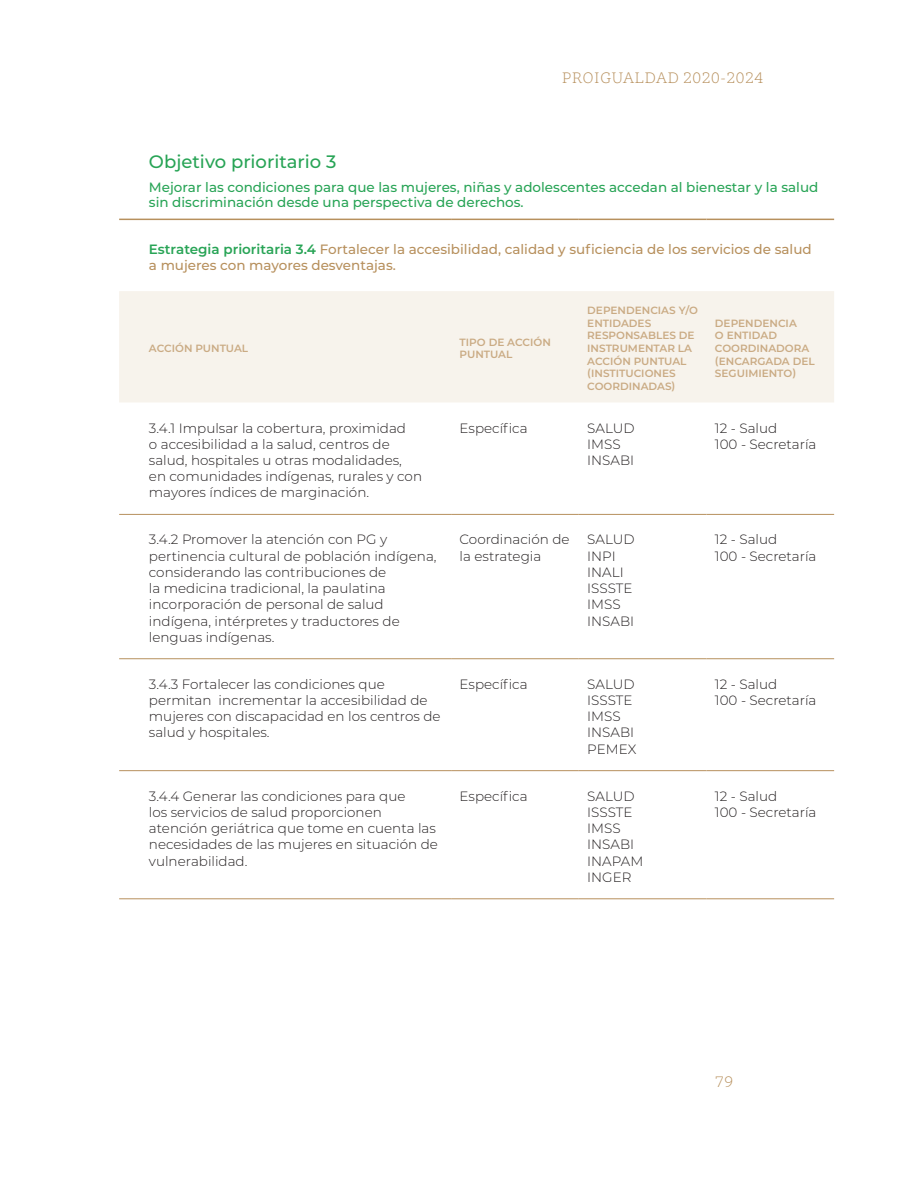
<style>
.page{position:relative;width:915px;height:1191px;background:#fff}
.page>*{position:absolute;margin:0;border:0;box-sizing:border-box;transform-origin:0 0}
.Objetivo_3{font:500 18px "Montserrat";color:#28a456}
.t1{font:300 15px "GMX";color:#b7905d}
.Cuerpo_Tabla{font:300 13.5px/16.2px "Montserrat";color:#231f20}
.Objetivo_3-2{font:500 13.5px/14.9px "Montserrat";color:#28a456}
.Estrategia_Objetivo{font:500 13.5px/16.2px "Montserrat";color:#b7905d}
.Encabezado_Tabla{font:600 10.5px/12.6px "Montserrat";color:#caab84}
.s1{font-weight:600;color:#28a456}
</style>
<div class="page">
<div style="left:119px;top:291px;width:714px;height:111px;background:#f7f3ec"></div>
<hr style="left:119px;top:514px;width:332px;height:1px;background:#b7905d">
<hr style="left:451px;top:514px;width:127px;height:1px;background:#b7905d">
<hr style="left:578px;top:514px;width:128px;height:1px;background:#b7905d">
<hr style="left:706px;top:514px;width:127px;height:1px;background:#b7905d">
<hr style="left:119px;top:658px;width:332px;height:1px;background:#b7905d">
<hr style="left:451px;top:658px;width:127px;height:1px;background:#b7905d">
<hr style="left:578px;top:658px;width:128px;height:1px;background:#b7905d">
<hr style="left:706px;top:658px;width:127px;height:1px;background:#b7905d">
<hr style="left:119px;top:770px;width:332px;height:1px;background:#b7905d">
<hr style="left:451px;top:770px;width:127px;height:1px;background:#b7905d">
<hr style="left:578px;top:770px;width:128px;height:1px;background:#b7905d">
<hr style="left:706px;top:770px;width:127px;height:1px;background:#b7905d">
<hr style="left:119px;top:898px;width:332px;height:1px;background:#b7905d">
<hr style="left:451px;top:898px;width:127px;height:1px;background:#b7905d">
<hr style="left:578px;top:898px;width:128px;height:1px;background:#b7905d">
<hr style="left:706px;top:898px;width:127px;height:1px;background:#b7905d">
<hr style="left:119px;top:219px;width:332px;height:1px;background:#b7905d">
<hr style="left:451px;top:219px;width:127px;height:1px;background:#b7905d">
<hr style="left:578px;top:219px;width:128px;height:1px;background:#b7905d">
<hr style="left:706px;top:219px;width:127px;height:1px;background:#b7905d">
<p class="t1" style="left:561px;top:69px;width:203px">PROIGUALDAD 2020-2024</p>
<p class="Objetivo_3" style="left:149px;top:149px;width:189px">Objetivo prioritario 3</p>
<p class="Objetivo_3-2" style="left:149px;top:179px;width:670px">Mejorar las condiciones para que las mujeres, niñas y adolescentes accedan al bienestar y la salud sin discriminación desde una perspectiva de derechos.</p>
<p class="Estrategia_Objetivo" style="left:149px;top:240px;width:664px"><span class="s1">Estrategia prioritaria 3.4</span> Fortalecer la accesibilidad, calidad y suficiencia de los servicios de salud a mujeres con mayores desventajas.</p>
<p class="Encabezado_Tabla" style="left:149px;top:341px;width:101px">ACCIÓN PUNTUAL</p>
<p class="Encabezado_Tabla" style="left:459px;top:335px;width:93px">TIPO DE ACCIÓN<br>PUNTUAL</p>
<p class="Encabezado_Tabla" style="left:587px;top:303px;width:112px">DEPENDENCIAS Y/O<br>ENTIDADES</p>
<p class="Encabezado_Tabla" style="left:587px;top:329px;width:109px">RESPONSABLES DE<br>INSTRUMENTAR LA<br>ACCIÓN PUNTUAL (INSTITUCIONES<br>COORDINADAS)</p>
<p class="Cuerpo_Tabla" style="left:149px;top:419px;width:274px">3.4.1 Impulsar la cobertura, proximidad<br>o accesibilidad a la salud, centros de salud, hospitales u otras modalidades, en comunidades indígenas, rurales y con mayores índices de marginación.</p>
<p class="Cuerpo_Tabla" style="left:459px;top:419px;width:69px">Específica</p>
<p class="Cuerpo_Tabla" style="left:587px;top:419px;width:49px">SALUD<br>IMSS</p>
<p class="Cuerpo_Tabla" style="left:587px;top:451px;width:48px">INSABI</p>
<p class="Cuerpo_Tabla" style="left:149px;top:531px;width:289px">3.4.2 Promover la atención con PG y pertinencia cultural de población indígena, considerando las contribuciones de<br>la medicina tradicional, la paulatina incorporación de personal de salud indígena, intérpretes y traductores de lenguas indígenas.</p>
<p class="Cuerpo_Tabla" style="left:459px;top:531px;width:111px">Coordinación de la estrategia</p>
<p class="Cuerpo_Tabla" style="left:587px;top:531px;width:49px">SALUD<br>INPI<br>INALI<br>ISSSTE<br>IMSS</p>
<p class="Cuerpo_Tabla" style="left:587px;top:612px;width:48px">INSABI</p>
<p class="Cuerpo_Tabla" style="left:149px;top:675px;width:293px">3.4.3 Fortalecer las condiciones que permitan incrementar la accesibilidad de mujeres con discapacidad en los centros de salud y hospitales.</p>
<p class="Cuerpo_Tabla" style="left:459px;top:675px;width:69px">Específica</p>
<p class="Cuerpo_Tabla" style="left:587px;top:675px;width:49px">SALUD<br>ISSSTE<br>IMSS</p>
<p class="Cuerpo_Tabla" style="left:587px;top:724px;width:51px">INSABI<br>PEMEX</p>
<p class="Cuerpo_Tabla" style="left:149px;top:787px;width:290px">3.4.4 Generar las condiciones para que<br>los servicios de salud proporcionen atención geriátrica que tome en cuenta las necesidades de las mujeres en situación de vulnerabilidad.</p>
<p class="Cuerpo_Tabla" style="left:459px;top:787px;width:69px">Específica</p>
<p class="Cuerpo_Tabla" style="left:587px;top:787px;width:49px">SALUD<br>ISSSTE<br>IMSS</p>
<p class="Cuerpo_Tabla" style="left:587px;top:836px;width:57px">INSABI<br>INAPAM<br>INGER</p>
<p class="Encabezado_Tabla" style="left:714px;top:316px;width:101px">DEPENDENCIA<br>O ENTIDAD<br>COORDINADORA (ENCARGADA DEL<br>SEGUIMIENTO)</p>
<p class="Cuerpo_Tabla" style="left:714px;top:419px;width:64px">12 - Salud</p>
<p class="Cuerpo_Tabla" style="left:714px;top:435px;width:103px">100 - Secretaría</p>
<p class="Cuerpo_Tabla" style="left:714px;top:531px;width:64px">12 - Salud</p>
<p class="Cuerpo_Tabla" style="left:714px;top:547px;width:103px">100 - Secretaría</p>
<p class="Cuerpo_Tabla" style="left:714px;top:675px;width:64px">12 - Salud</p>
<p class="Cuerpo_Tabla" style="left:714px;top:691px;width:103px">100 - Secretaría</p>
<p class="Cuerpo_Tabla" style="left:714px;top:787px;width:64px">12 - Salud</p>
<p class="Cuerpo_Tabla" style="left:714px;top:803px;width:103px">100 - Secretaría</p>
<p class="t1" style="left:714px;top:1073px;width:20px">79</p>
</div>
